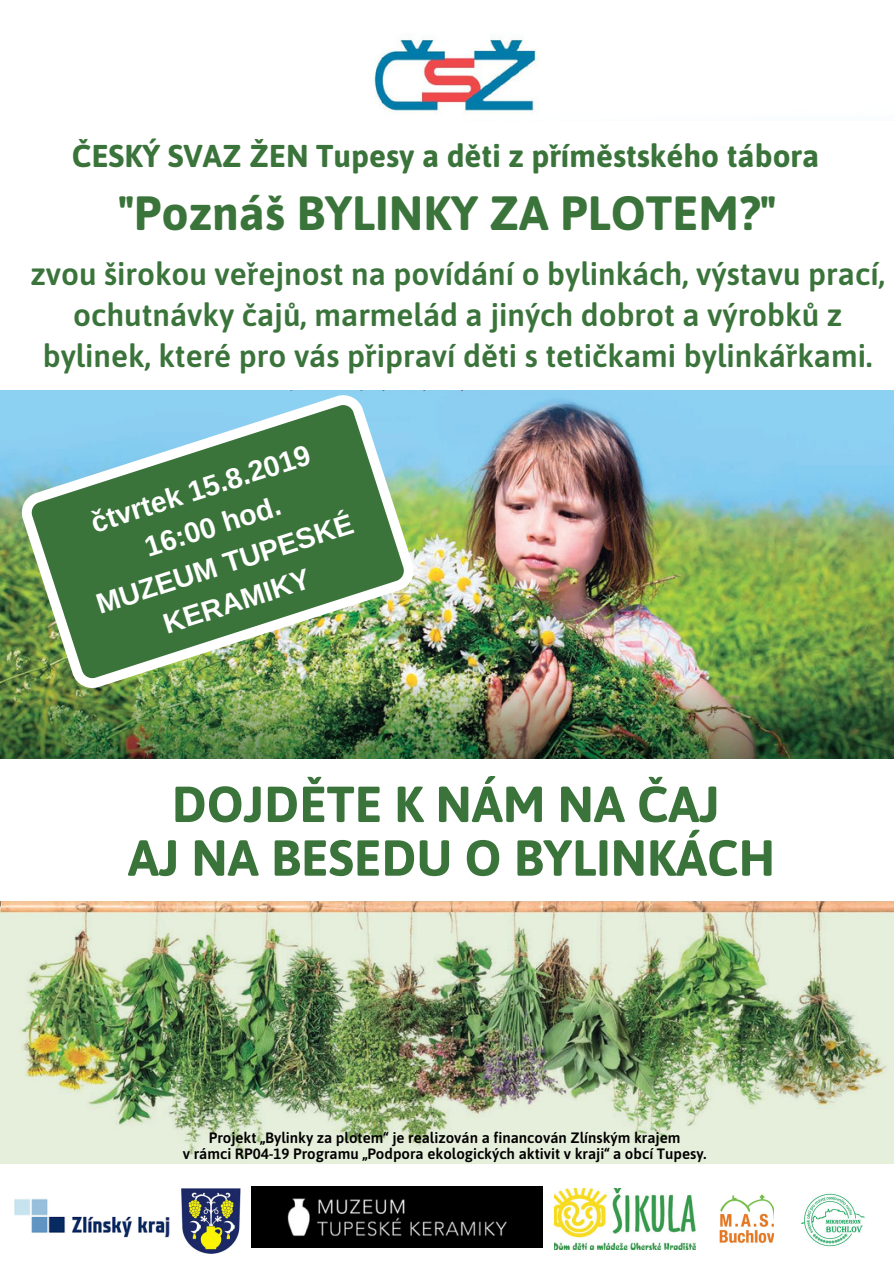
<style>
.page{position:relative;width:894px;height:1264px;background:#fff}
.page>*{position:absolute;margin:0;border:0;box-sizing:border-box;transform-origin:0 0}
.t1{font:700 50.55px/53.7px "Asap";color:#3a743b;text-align:center}
.t2{font:700 48px "Asap";color:#3a743b}
.t3{font:600 31.5px/40.5px "Asap";color:#3a743b;text-align:center}
.t4{font:700 31.5px "Asap";color:#3a743b}
.t5{font:700 28.5px/39.5px "Arimo";color:#fff;text-align:center}
.t6{font:600 15px/15.1px "Asap";color:#000;text-align:center}
</style>
<div class="page">
<img style="left:0;top:35px;width:893px;height:1129px">
<div style="left:0;top:121px;width:893px;height:268px;background:#fff"></div>
<div style="left:0;top:759px;width:893px;height:142px;background:#fff"></div>
<img style="left:17px;top:390px;width:402px;height:303px">
<img style="left:683px;top:1194px;width:90px;height:56px">
<img style="left:773px;top:1193px;width:92px;height:54px">
<img style="left:14px;top:1198px;width:156px;height:40px">
<img style="left:182px;top:1188px;width:58px;height:65px">
<img style="left:251px;top:1186px;width:291px;height:61px">
<img style="left:554px;top:1188px;width:141px;height:61px">
<p class="t4" style="left:72px;top:138px;width:748px">ČESKÝ SVAZ ŽEN Tupesy a děti z příměstského tábora</p>
<h2 class="t2" style="left:119px;top:185px;width:658px">"Poznáš BYLINKY ZA PLOTEM?"</h2>
<p class="t3" style="left:30px;top:254px;width:855px">zvou širokou veřejnost na povídání o bylinkách, výstavu prací, ochutnávky čajů, marmelád a jiných dobrot a výrobků z bylinek, které pro vás připraví děti s tetičkami bylinkářkami.</p>
<p class="t5" style="left:67px;top:511px;width:269px;rotate:-18deg">čtvrtek 15.8.2019<br>16:00 hod.<br>MUZEUM TUPESKÉ<br>KERAMIKY</p>
<h1 class="t1" style="left:128px;top:777px;width:648px">DOJDĚTE K NÁM NA ČAJ<br>AJ NA BESEDU O BYLINKÁCH</h1>
<p class="t6" style="left:183px;top:1130px;width:525px">Projekt „Bylinky za plotem“ je realizován a financován Zlínským krajem<br>v rámci RP04-19 Programu „Podpora ekologických aktivit v kraji“ a obcí Tupesy.</p>
</div>
